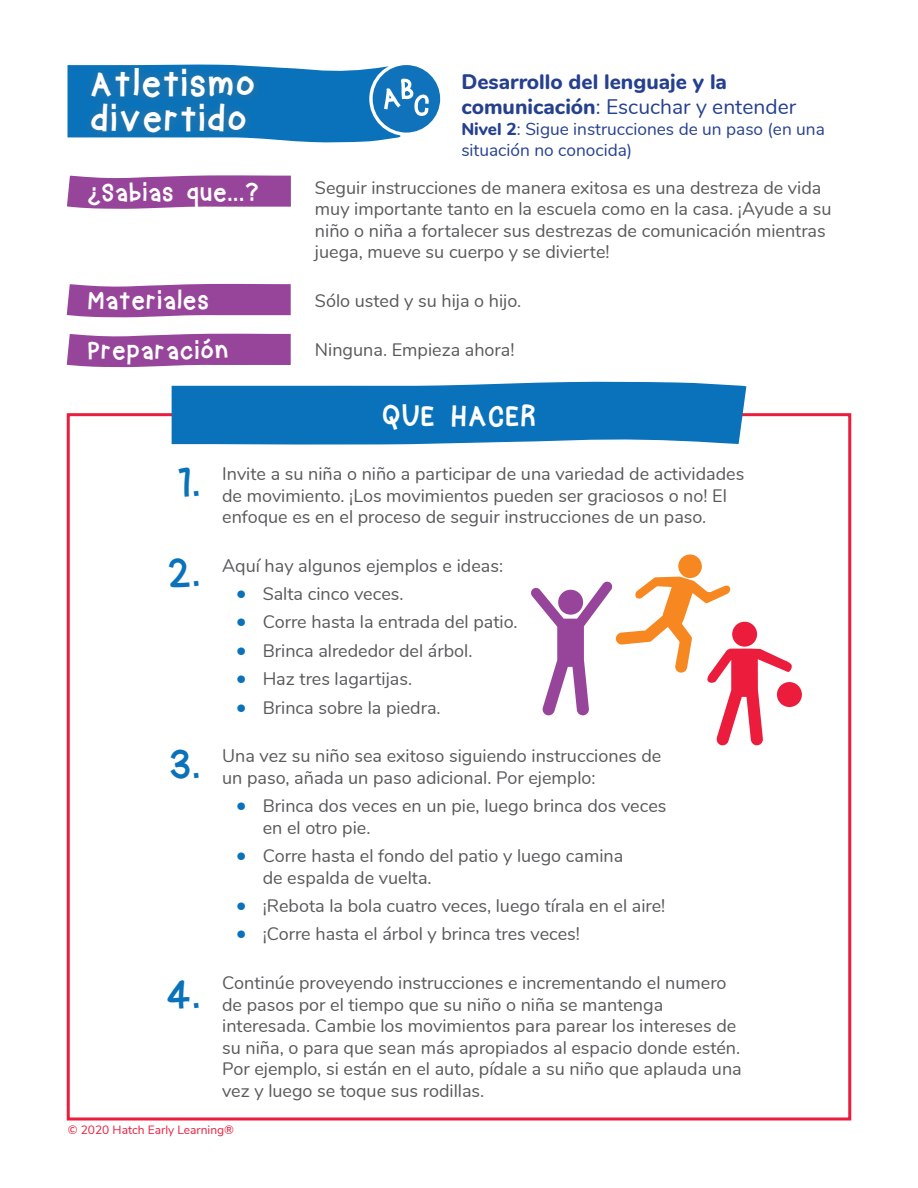
<style>
.page{position:relative;width:918px;height:1188px;background:#fff}
.page>*{position:absolute;margin:0;border:0;box-sizing:border-box;transform-origin:0 0}
.t1{font:42.15px/90.9px "crayon kids";color:#0a72ba}
.t2{font:39px/34.5px "crayon kids";letter-spacing:.01em;color:#fff}
.t3{font:33px "crayon kids";color:#fff}
.t4{font:27px/49.8px "crayon kids";color:#fff}
.t5{font:800 21px/25.2px "Nunito";color:#25408f}
.t6{font:18px/21.6px "Nunito";color:#58595b}
.t7{font:17.25px/20.7px "Nunito";color:#25408f}
.t8{font:12px "Nunito Sans";color:#eb1c3c}
.s1{font-weight:400}
.s2{font-weight:800}
.s3{font-weight:800;font-size:21px;color:#0a72ba}
</style>
<div class="page">
<svg style="left:68px;top:64px;width:372px;height:79px;background:#3085c0"></svg>
<svg style="left:172px;top:382px;width:574px;height:63px;background:#1d7dbf"></svg>
<div style="left:777px;top:682px;width:25px;height:25px;background:#eb1c3c;border-radius:50%"></div>
<svg style="left:531px;top:554px;width:262px;height:192px"></svg>
<svg style="left:67px;top:175px;width:224px;height:34px;background:#a056a3"></svg>
<svg style="left:67px;top:284px;width:224px;height:33px;background:#9d51a0"></svg>
<svg style="left:67px;top:334px;width:224px;height:33px;background:#9e51a0"></svg>
<h2 class="t2" style="left:90px;top:69px;width:168px">Atletismo divertido</h2>
<p class="t5" style="left:461px;top:68px;width:336px">Desarrollo del lenguaje y la comunicación<span class="s1">: Escuchar y entender</span></p>
<p class="t7" style="left:461px;top:118px;width:365px"><span class="s2">Nivel 2</span>: Sigue instrucciones de un paso (en una situación no conocida)</p>
<h3 class="t4" style="left:101px;top:169px;width:160px">Sabias que...?</h3>
<h3 class="t4" style="left:102px;top:219px;width:16px;rotate:-180deg">?</h3>
<h3 class="t4" style="left:87px;top:277px;width:143px">Materiales<br>Preparacion</h3>
<p class="t6" style="left:315px;top:176px;width:518px">Seguir instrucciones de manera exitosa es una destreza de vida muy importante tanto en la escuela como en la casa. ¡Ayude a su niño o niña a fortalecer sus destrezas de comunicación mientras juega, mueve su cuerpo y se divierte!</p>
<p class="t6" style="left:315px;top:289px;width:208px">Sólo usted y su hija o hijo.</p>
<p class="t6" style="left:315px;top:338px;width:201px">Ninguna. Empieza ahora!</p>
<h1 class="t1" style="left:167px;top:439px;width:36px">1.<br>2.</h1>
<h1 class="t1" style="left:169px;top:722px;width:34px">3.</h1>
<h1 class="t1" style="left:166px;top:952px;width:37px">4.</h1>
<h3 class="t3" style="left:381px;top:401px;width:157px">QUE HACER</h3>
<p class="t6" style="left:222px;top:462px;width:524px">Invite a su niña o niño a participar de una variedad de actividades de movimiento. ¡Los movimientos pueden ser graciosos o no! El enfoque es en el proceso de seguir instrucciones de un paso.</p>
<p class="t6" style="left:222px;top:554px;width:282px">Aquí hay algunos ejemplos e ideas:</p>
<p class="t6" style="left:236px;top:582px;width:169px"><span class="s3">•</span> Salta cinco veces.</p>
<p class="t6" style="left:236px;top:610px;width:283px"><span class="s3">•</span> Corre hasta la entrada del patio.</p>
<p class="t6" style="left:236px;top:639px;width:238px"><span class="s3">•</span> Brinca alrededor del árbol.</p>
<p class="t6" style="left:236px;top:667px;width:178px"><span class="s3">•</span> Haz tres lagartijas.</p>
<p class="t6" style="left:236px;top:695px;width:207px"><span class="s3">•</span> Brinca sobre la piedra.</p>
<p class="t6" style="left:222px;top:744px;width:441px">Una vez su niño sea exitoso siguiendo instrucciones de un paso, añada un paso adicional. Por ejemplo:</p>
<p class="t6" style="left:263px;top:794px;width:405px;text-indent:-27px"><span class="s3">•</span> Brinca dos veces en un pie, luego brinca dos veces en el otro pie.</p>
<p class="t6" style="left:263px;top:844px;width:362px;text-indent:-27px"><span class="s3">•</span> Corre hasta el fondo del patio y luego camina de espalda de vuelta.</p>
<p class="t6" style="left:236px;top:894px;width:431px"><span class="s3">•</span> ¡Rebota la bola cuatro veces, luego tírala en el aire!</p>
<p class="t6" style="left:236px;top:922px;width:346px"><span class="s3">•</span> ¡Corre hasta el árbol y brinca tres veces!</p>
<p class="t6" style="left:222px;top:971px;width:521px">Continúe proveyendo instrucciones e incrementando el numero de pasos por el tiempo que su niño o niña se mantenga interesada. Cambie los movimientos para parear los intereses de su niña, o para que sean más apropiados al espacio donde estén.<br>Por ejemplo, si están en el auto, pídale a su niño que aplauda una vez y luego se toque sus rodillas.</p>
<p class="t8" style="left:68px;top:1121px;width:168px">© 2020 Hatch Early Learning®</p>
</div>
